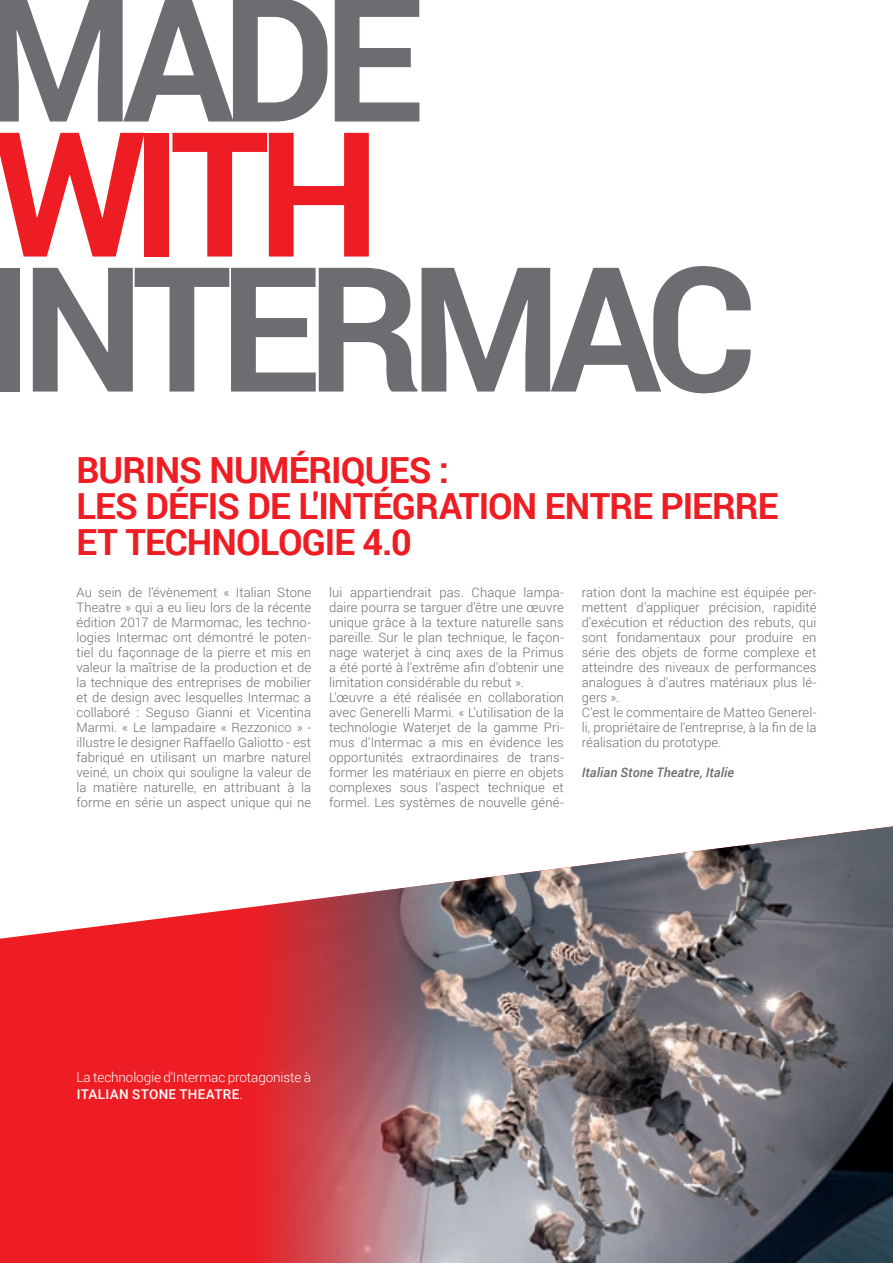
<style>
.page{position:relative;width:893px;height:1263px;background:#fff}
.page>*{position:absolute;margin:0;border:0;box-sizing:border-box;transform-origin:0 0}
.t1{font:700 174px "Roboto";letter-spacing:-.07em;color:#6c6d70}
.t2{font:700 174px "Roboto";color:#ee1d23}
.t3{font:700 36px/36px "Roboto";letter-spacing:-.025em;color:#ee1d23}
.t4{font:300 13.5px/16.2px "Roboto";letter-spacing:-.01em;color:#fff}
.t5{font:300 13.05px/15px "Roboto";letter-spacing:.005em;color:#6c6d70;text-align:justify}
.t6{font:italic 500 13.05px "Roboto";letter-spacing:.01em;color:#6c6d70}
.s1{font-weight:500}
</style>
<div class="page">
<div style="left:0;top:910px;width:223px;height:353px;background:#ee1d23"></div>
<img style="left:223px;top:826px;width:669px;height:437px">
<hr style="left:892px;top:0;width:1px;height:1263px;background:#00b6ef">
<img style="left:892px;top:156px;width:1px;height:638px">
<svg style="left:892px;top:391px;width:1px;height:70px"></svg>
<svg style="left:892px;top:489px;width:1px;height:244px"></svg>
<p class="t1" style="left:-18px;top:-63px;width:442px">MADE</p>
<p class="t2" style="left:-7px;top:72px;width:389px">WITH</p>
<p class="t1" style="left:-18px;top:207px;width:776px">INTERMAC</p>
<p class="t3" style="left:77px;top:451px;width:374px">BURINS NUMÉRIQUES :</p>
<p class="t3" style="left:77px;top:487px;width:703px">LES DÉFIS DE L'INTÉGRATION ENTRE PIERRE<br>ET TECHNOLOGIE 4.0</p>
<p class="t5" style="left:77px;top:585px;width:236px">Au sein de l'évènement « Italian Stone Theatre » qui a eu lieu lors de la récente édition 2017 de Marmomac, les techno&shy;logies Intermac ont démontré le poten&shy;tiel du façonnage de la pierre et mis en valeur la maîtrise de la production et de la technique des entreprises de mobilier et de design avec lesquelles Intermac a collaboré : Seguso Gianni et Vicentina Marmi. « Le lampadaire « Rezzonico » - illustre le designer Raffaello Galiotto - est fabriqué en utilisant un marbre naturel veiné, un choix qui souligne la valeur de la matière naturelle, en attribuant à la forme en série un aspect unique qui ne</p>
<p class="t5" style="left:329px;top:585px;width:236px">lui appartiendrait pas. Chaque lampa&shy;daire pourra se targuer d'être une œuvre unique grâce à la texture naturelle sans pareille. Sur le plan technique, le façon&shy;nage waterjet à cinq axes de la Primus a été porté à l'extrême afin d'obtenir une limitation considérable du rebut ».</p>
<p class="t5" style="left:582px;top:585px;width:236px">ration dont la machine est équipée per&shy;mettent d'appliquer précision, rapidité d'exécution et réduction des rebuts, qui sont fondamentaux pour produire en série des objets de forme complexe et atteindre des niveaux de performances analogues à d'autres matériaux plus lé&shy;gers ».</p>
<p class="t5" style="left:582px;top:705px;width:236px">C'est le commentaire de Matteo Generel&shy;li, propriétaire de l'entreprise, à la fin de la réalisation du prototype.</p>
<p class="t6" style="left:582px;top:763px;width:154px">Italian Stone Theatre, Italie</p>
<p class="t5" style="left:329px;top:690px;width:236px">L'œuvre a été réalisée en collaboration avec Generelli Marmi. « L’utilisation de la technologie Waterjet de la gamme Pri&shy;mus d'Intermac a mis en évidence les opportunités extraordinaires de trans&shy;former les matériaux en pierre en objets complexes sous l'aspect technique et formel. Les systèmes de nouvelle géné-</p>
<p class="t4" style="left:77px;top:1069px;width:236px">La technologie d'Intermac protagoniste à<br><span class="s1">ITALIAN STONE THEATRE</span>.</p>
</div>
